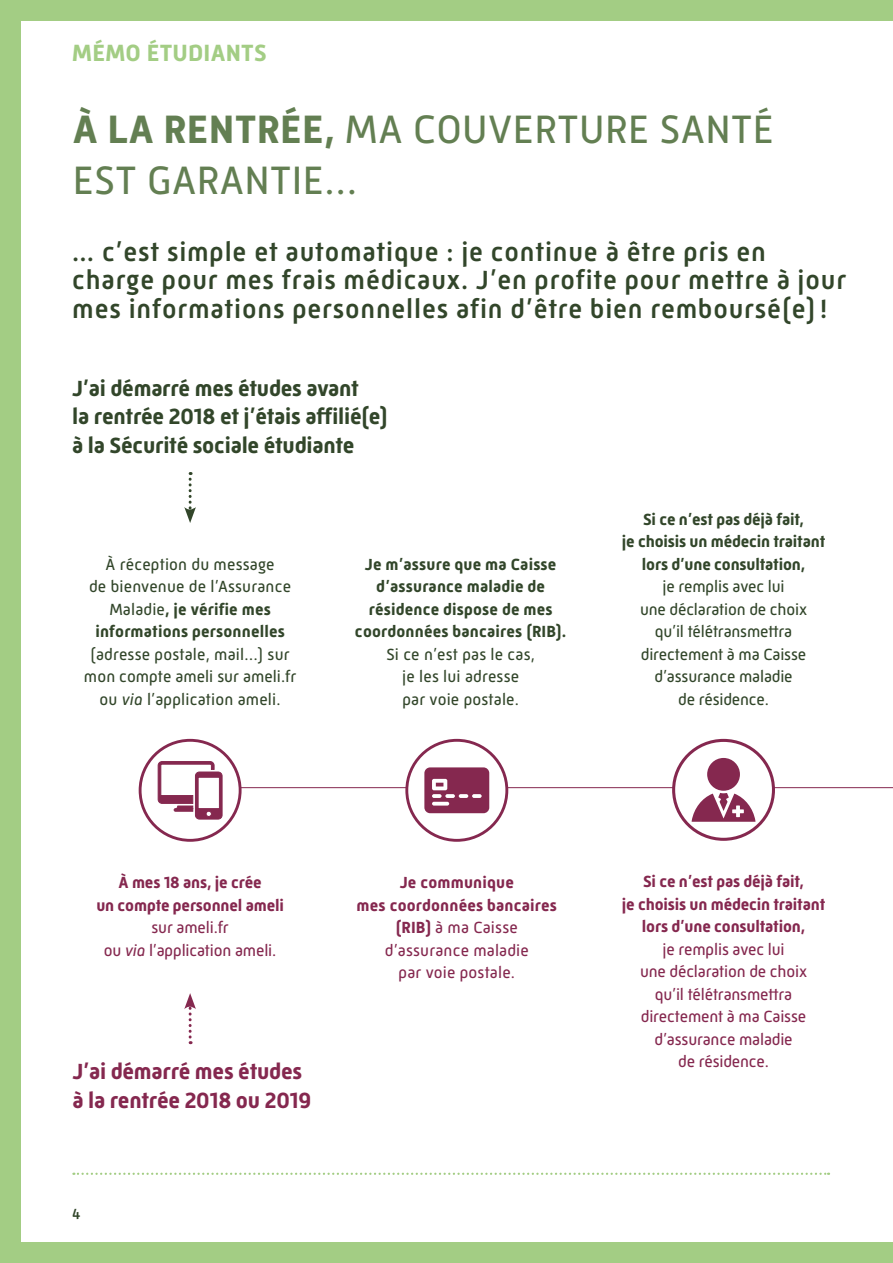
<style>
.page{position:relative;width:893px;height:1263px;background:#a3cd84}
.page>*{position:absolute;margin:0;border:0;box-sizing:border-box;transform-origin:0 0}
.t1{font:40.5px/51px "Mic 32 New";letter-spacing:.01em;color:#637f52}
.t2{font:500 27px/28.5px "Mic 32 New";letter-spacing:.03em;color:#32462a}
.t3{font:700 24px "Mic 32 New";letter-spacing:.01em;color:#a3cd84}
.t4{font:700 22.5px/28.5px "Mic 32 New";letter-spacing:-.01em;color:#32462a}
.t5{font:700 22.5px/28.5px "Mic 32 New";letter-spacing:-.01em;color:#85284f}
.t6{font:16.5px/22.5px "Mic 32 New";color:#32462a;text-align:center}
.t7{font:16.5px/22.5px "Mic 32 New";letter-spacing:-.01em;color:#85284f;text-align:center}
.t8{font:700 16.5px/22.5px "Mic 32 New";letter-spacing:-.01em;color:#85284f;text-align:center}
.t9{font:700 16.5px/22.5px "Mic 32 New";letter-spacing:.01em;color:#32462a;text-align:center}
.t10{font:16.5px/22.5px "Mic 32 New";letter-spacing:.01em;color:#85284f;text-align:center}
.t11{font:700 16.5px/22.5px "Mic 32 New";letter-spacing:-.01em;color:#32462a;text-align:center}
.t12{font:500 15px "Mic 32 New";color:#32462a}
.s1{font-weight:700}
.s2{font-style:italic}
</style>
<div class="page">
<div style="left:21px;top:21px;width:872px;height:1221px;background:#fff"></div>
<svg style="left:198px;top:738px;width:695px;height:51px"></svg>
<svg style="left:73px;top:1173px;width:756px;height:2px"></svg>
<div style="left:140px;top:740px;width:100px;height:100px;background:#fff;border-radius:50%"></div>
<div style="left:139px;top:739px;width:103px;height:103px;border:3px solid #85284f;border-radius:50%"></div>
<svg style="left:157px;top:761px;width:66px;height:59px"></svg>
<div style="left:407px;top:740px;width:100px;height:100px;background:#fff;border-radius:50%"></div>
<div style="left:405px;top:739px;width:103px;height:103px;border:3px solid #85284f;border-radius:50%"></div>
<svg style="left:424px;top:767px;width:65px;height:46px;background:#934264"></svg>
<hr style="left:432px;top:802px;width:17px;height:3px;background:#fff;border-radius:2px">
<div style="left:674px;top:740px;width:99px;height:99px;background:#fff;border-radius:50%"></div>
<div style="left:672px;top:739px;width:103px;height:102px;border:3px solid #85284f;border-radius:50%"></div>
<svg style="left:692px;top:758px;width:63px;height:64px"></svg>
<svg style="left:184px;top:472px;width:12px;height:51px"></svg>
<svg style="left:184px;top:993px;width:12px;height:51px"></svg>
<h3 class="t3" style="left:72px;top:39px;width:196px">MÉMO ÉTUDIANTS</h3>
<h1 class="t1" style="left:73px;top:104px;width:703px"><span class="s1">À LA RENTRÉE,</span> MA COUVERTURE SANTÉ<br>EST GARANTIE…</h1>
<h2 class="t2" style="left:72px;top:237px;width:775px">… c’est simple et automatique : je continue à être pris en charge pour mes frais médicaux. J’en profite pour mettre à jour mes informations personnelles afin d’être bien remboursé(e) !</h2>
<h3 class="t4" style="left:72px;top:374px;width:317px">J’ai démarré mes études avant<br>la rentrée 2018 et j’étais affilié(e) à la Sécurité sociale étudiante</h3>
<p class="t6" style="left:89px;top:553px;width:203px">À réception du message<br>de bienvenue de l’Assurance<br>Maladie<span class="s1">, je vérifie mes informations personnelles</span></p>
<p class="t6" style="left:84px;top:643px;width:214px">(adresse postale, mail…) sur mon compte ameli sur ameli.fr ou <span class="s2">via</span> l’application ameli.</p>
<p class="t9" style="left:355px;top:553px;width:213px">Je m’assure que ma Caisse d’assurance maladie de résidence dispose de mes coordonnées bancaires (RIB).</p>
<p class="t6" style="left:386px;top:643px;width:150px">Si ce n’est pas le cas, je les lui adresse<br>par voie postale.</p>
<p class="t11" style="left:622px;top:508px;width:205px">Si ce n’est pas déjà fait,<br>je choisis un médecin traitant lors d’une consultation,</p>
<p class="t6" style="left:640px;top:575px;width:169px">je remplis avec lui<br>une déclaration de choix qu’il télétransmettra directement à ma Caisse d’assurance maladie<br>de résidence.</p>
<p class="t8" style="left:96px;top:871px;width:189px">À mes 18 ans, je crée<br>un compte personnel ameli</p>
<p class="t7" style="left:104px;top:916px;width:174px">sur ameli.fr<br>ou <span class="s2">via</span> l’application ameli.</p>
<h3 class="t5" style="left:72px;top:1057px;width:240px">J’ai démarré mes études à la rentrée 2018 ou 2019</h3>
<p class="t12" style="left:72px;top:1205px;width:10px">4</p>
<p class="t10" style="left:357px;top:871px;width:202px"><span class="s1">Je communique<br>mes coordonnées bancaires (RIB)</span> à ma Caisse d’assurance maladie<br>par voie postale.</p>
<p class="t8" style="left:622px;top:870px;width:205px">Si ce n’est pas déjà fait,<br>je choisis un médecin traitant lors d’une consultation,</p>
<p class="t7" style="left:640px;top:938px;width:169px">je remplis avec lui<br>une déclaration de choix qu’il télétransmettra directement à ma Caisse d’assurance maladie<br>de résidence.</p>
</div>
